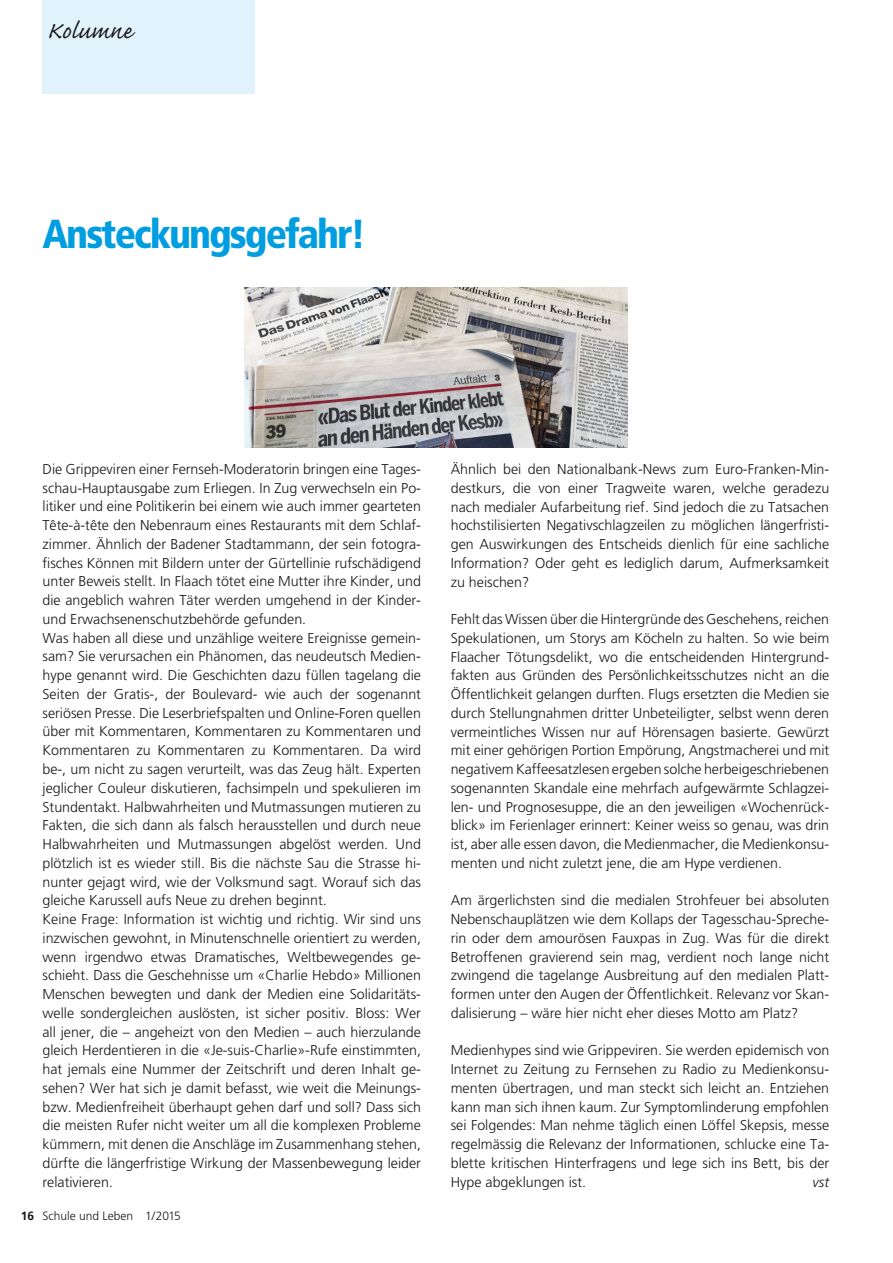
<style>
.page{position:relative;width:893px;height:1263px;background:#fff}
.page>*{position:absolute;margin:0;border:0;box-sizing:border-box;transform-origin:0 0}
.t1{font:900 condensed 40.5px "Frutiger";letter-spacing:-.05em;color:#009ee0}
.t2{font:30px "Caflisch Script";color:#1a171c}
.t3{font:300 14.25px/18.8px "Frutiger";color:#1a171c;text-align:justify}
.t4{font:italic 300 14.25px "Frutiger";color:#1a171c}
.t5{font:300 12px "Frutiger";color:#1a171c}
.s1{font-weight:700}
</style>
<div class="page">
<div style="left:43px;top:0;width:212px;height:94px;background:#e0f2fb"></div>
<img style="left:244px;top:287px;width:383px;height:160px">
<h2 class="t2" style="left:47px;top:20px;width:87px">Kolumne</h2>
<h1 class="t1" style="left:43px;top:218px;width:325px">Ansteckungsgefahr!</h1>
<p class="t3" style="left:43px;top:461px;width:380px;text-align:left">Die Grippeviren einer Fernseh-Moderatorin bringen eine Tages&shy;schau-Hauptausgabe zum Erliegen. In Zug verwechseln ein Po&shy;litiker und eine Politikerin bei einem wie auch immer gearteten Tête-à-tête den Nebenraum eines Restaurants mit dem Schlaf&shy;zimmer. Ähnlich der Badener Stadtammann, der sein fotogra&shy;fisches Können mit Bildern unter der Gürtellinie rufschädigend unter Beweis stellt. In Flaach tötet eine Mutter ihre Kinder, und die angeblich wahren Täter werden umgehend in der Kinder&shy;und Erwachsenenschutzbehörde gefunden.<br>Was haben all diese und unzählige weitere Ereignisse gemein&shy;sam? Sie verursachen ein Phänomen, das neudeutsch Medien&shy;hype genannt wird. Die Geschichten dazu füllen tagelang die Seiten der Gratis-, der Boulevard- wie auch der sogenannt seriösen Presse. Die Leserbriefspalten und Online-Foren quellen über mit Kommentaren, Kommentaren zu Kommentaren und Kommentaren zu Kommentaren zu Kommentaren. Da wird be-, um nicht zu sagen verurteilt, was das Zeug hält. Experten jeglicher Couleur diskutieren, fachsimpeln und spekulieren im Stundentakt. Halbwahrheiten und Mutmassungen mutieren zu Fakten, die sich dann als falsch herausstellen und durch neue Halbwahrheiten und Mutmassungen abgelöst werden. Und plötzlich ist es wieder still. Bis die nächste Sau die Strasse hi&shy;nunter gejagt wird, wie der Volksmund sagt. Worauf sich das gleiche Karussell aufs Neue zu drehen beginnt.<br>Keine Frage: Information ist wichtig und richtig. Wir sind uns inzwischen gewohnt, in Minutenschnelle orientiert zu werden, wenn irgendwo etwas Dramatisches, Weltbewegendes ge&shy;schieht. Dass die Geschehnisse um «Charlie Hebdo» Millionen Menschen bewegten und dank der Medien eine Solidaritäts&shy;welle sondergleichen auslösten, ist sicher positiv. Bloss: Wer all jener, die – angeheizt von den Medien – auch hierzulande gleich Herdentieren in die «Je-suis-Charlie»-Rufe einstimmten, hat jemals eine Nummer der Zeitschrift und deren Inhalt ge&shy;sehen? Wer hat sich je damit befasst, wie weit die Meinungs&shy;bzw. Medienfreiheit überhaupt gehen darf und soll? Dass sich die meisten Rufer nicht weiter um all die komplexen Probleme kümmern, mit denen die Anschläge im Zusammenhang stehen, dürfte die längerfristige Wirkung der Massenbewegung leider relativieren.</p>
<p class="t3" style="left:451px;top:461px;width:380px">Ähnlich bei den Nationalbank-News zum Euro-Franken-Min&shy;destkurs, die von einer Tragweite waren, welche geradezu nach medialer Aufarbeitung rief. Sind jedoch die zu Tatsachen hochstilisierten Negativschlagzeilen zu möglichen längerfristi&shy;gen Auswirkungen des Entscheids dienlich für eine sachliche Information? Oder geht es lediglich darum, Aufmerksamkeit zu heischen?</p>
<p class="t3" style="left:451px;top:611px;width:380px">Fehlt das Wissen über die Hintergründe des Geschehens, reichen Spekulationen, um Storys am Köcheln zu halten. So wie beim Flaacher Tötungsdelikt, wo die entscheidenden Hintergrund&shy;fakten aus Gründen des Persönlichkeitsschutzes nicht an die Öffentlichkeit gelangen durften. Flugs ersetzten die Medien sie durch Stellungnahmen dritter Unbeteiligter, selbst wenn deren vermeintliches Wissen nur auf Hörensagen basierte. Gewürzt mit einer gehörigen Portion Empörung, Angstmacherei und mit negativem Kaffeesatzlesen ergeben solche herbeigeschriebenen sogenannten Skandale eine mehrfach aufgewärmte Schlagzei&shy;len- und Prognosesuppe, die an den jeweiligen «Wochenrück&shy;blick» im Ferienlager erinnert: Keiner weiss so genau, was drin ist, aber alle essen davon, die Medienmacher, die Medienkonsu&shy;menten und nicht zuletzt jene, die am Hype verdienen.</p>
<p class="t3" style="left:451px;top:892px;width:380px">Am ärgerlichsten sind die medialen Strohfeuer bei absoluten Nebenschauplätzen wie dem Kollaps der Tagesschau-Spreche&shy;rin oder dem amourösen Fauxpas in Zug. Was für die direkt Betroffenen gravierend sein mag, verdient noch lange nicht zwingend die tagelange Ausbreitung auf den medialen Platt&shy;formen unter den Augen der Öffentlichkeit. Relevanz vor Skan&shy;dalisierung – wäre hier nicht eher dieses Motto am Platz?</p>
<p class="t3" style="left:451px;top:1042px;width:380px">Medienhypes sind wie Grippeviren. Sie werden epidemisch von Internet zu Zeitung zu Fernsehen zu Radio zu Medienkonsu&shy;menten übertragen, und man steckt sich leicht an. Entziehen kann man sich ihnen kaum. Zur Symptomlinderung empfohlen sei Folgendes: Man nehme täglich einen Löffel Skepsis, messe regelmässig die Relevanz der Informationen, schlucke eine Ta&shy;blette kritischen Hinterfragens und lege sich ins Bett, bis der Hype abgeklungen ist.</p>
<p class="t4" style="left:813px;top:1176px;width:18px">vst</p>
<p class="t5" style="left:21px;top:1211px;width:162px"><span class="s1">16</span> Schule und Leben 1/2015</p>
</div>
